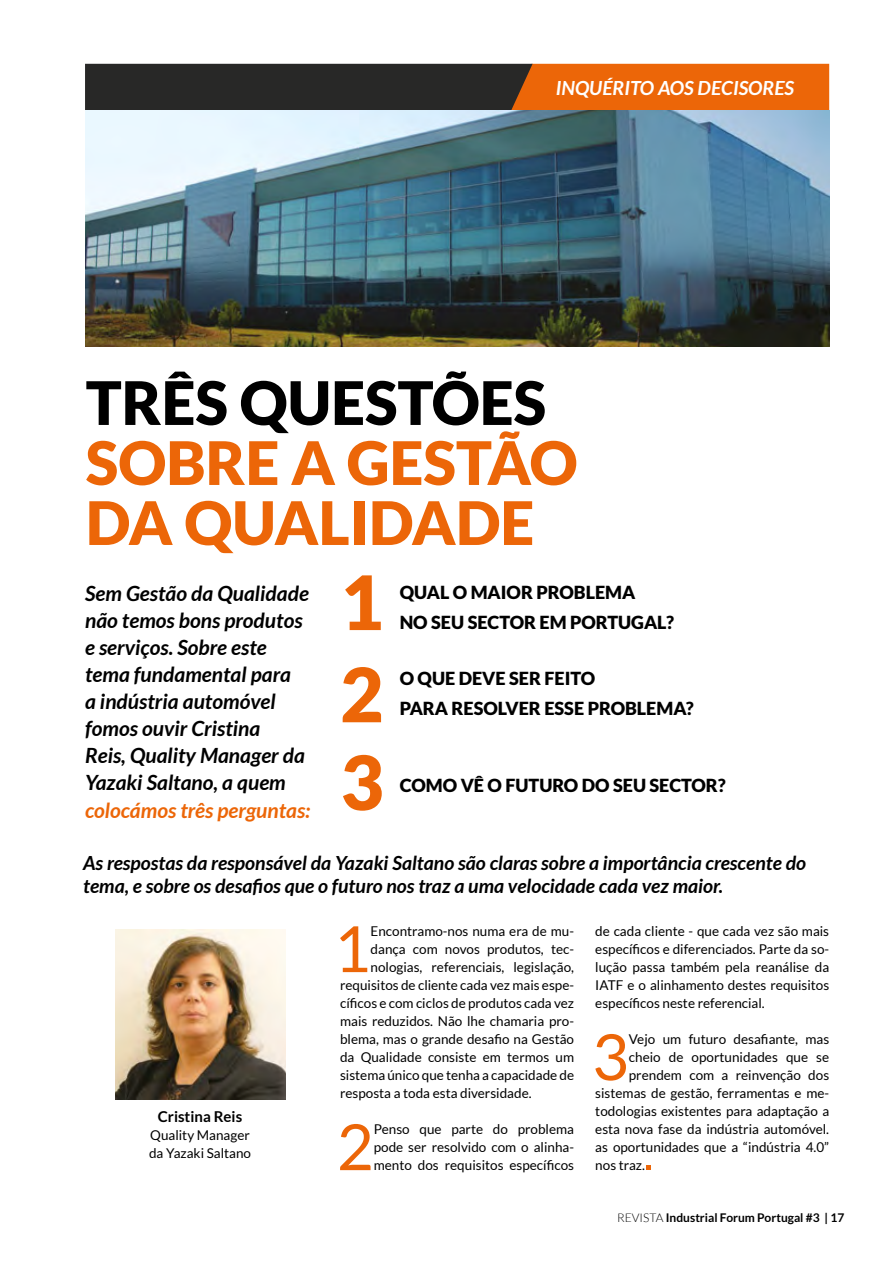
<style>
.page{position:relative;width:893px;height:1263px;background:#fff}
.page>*{position:absolute;margin:0;border:0;box-sizing:border-box;transform-origin:0 0}
.t1{font:900 75px "Lato";color:#ec6608}
.t2{font:63.75px "Lato";color:#ec6608}
.t3{font:900 60px/60px "Lato";color:#ec6608}
.t4{font:900 60px "Lato";color:#000}
.t5{font:italic 700 21px/27px "Lato";color:#000}
.t6{font:italic 700 21px "Lato";color:#ec6608}
.t7{font:italic 700 19.5px/23.4px "Lato";color:#000}
.t8{font:italic 700 19.5px "Lato";color:#fff}
.t9{font:900 18px "Lato";color:#000}
.t10{font:700 15px "Lato";color:#000}
.t11{font:13.5px/18px "Lato";color:#000;text-align:justify}
.t12{font:700 12px "Lato";color:#000}
.s1{font-weight:300}
</style>
<div class="page">
<svg style="left:85px;top:64px;width:744px;height:46px;background:#78411a"></svg>
<img style="left:85px;top:110px;width:744px;height:237px">
<img style="left:115px;top:929px;width:170px;height:170px">
<svg style="left:646px;top:1165px;width:5px;height:5px"></svg>
<h3 class="t8" style="left:556px;top:77px;width:240px">Inq uér ito aos decisor es</h3>
<h3 class="t4" style="left:86px;top:368px;width:196px">TRÊS QUE</h3>
<h3 class="t4" style="left:365px;top:368px;width:183px">STÕES</h3>
<h3 class="t3" style="left:86px;top:432px;width:480px">SO BRE A GESTÃO<br>DA QUAL IDADE</h3>
<h3 class="t5" style="left:85px;top:581px;width:225px">Sem Gestão da Qualidade não temos bons produtos e serviços. Sobre este tema fundamental para<br>a indústria automóvel fomos ouvir Cristina<br>Reis, Quality Manager da<br>Yazaki Saltano, a quem</h3>
<h3 class="t6" style="left:85px;top:798px;width:226px">colocámos três perguntas:</h3>
<h1 class="t1" style="left:340px;top:559px;width:45px">1</h1>
<h1 class="t1" style="left:340px;top:651px;width:45px">2</h1>
<h1 class="t1" style="left:340px;top:739px;width:45px">3</h1>
<h3 class="t9" style="left:400px;top:582px;width:84px">QUAL O MAI</h3>
<h3 class="t9" style="left:507px;top:582px;width:115px">OR PROBLEMA</h3>
<h3 class="t9" style="left:400px;top:612px;width:276px">NO SEU SECTOR EM PORTUGAL?</h3>
<h3 class="t9" style="left:400px;top:668px;width:197px">O QUE DEVE SER FEITO</h3>
<h3 class="t9" style="left:400px;top:698px;width:296px">PARA RESOLVER ESSE PROBLEMA?</h3>
<h3 class="t9" style="left:400px;top:775px;width:328px">COMO VÊ O FUTURO DO SEU SECTOR?</h3>
<h3 class="t7" style="left:83px;top:851px;width:724px">As respostas da responsável da Yazaki Saltano são claras sobre a importância crescente do tema, e sobre os desafios que o futuro nos traz a uma velocidade cada vez maior.</h3>
<h2 class="t2" style="left:334px;top:913px;width:38px">1</h2>
<p class="t11" style="left:371px;top:922px;width:205px">Encontramo-nos numa era de mu-</p>
<p class="t11" style="left:595px;top:922px;width:235px">de cada cliente - que cada vez são mais específicos e diferenciados. Parte da so&shy;lução passa também pela reanálise da IATF e o alinhamento destes requisitos específicos neste referencial.</p>
<h2 class="t2" style="left:592px;top:1021px;width:38px">3</h2>
<p class="t11" style="left:629px;top:1030px;width:202px">Vejo um futuro desafiante, mas</p>
<p class="t11" style="left:371px;top:940px;width:205px">dança com novos produtos, tec-</p>
<p class="t11" style="left:371px;top:958px;width:205px">nologias, referenciais, legislação,</p>
<p class="t11" style="left:340px;top:976px;width:236px">requisitos de cliente cada vez mais espe-</p>
<p class="t11" style="left:340px;top:994px;width:235px">cíficos e com ciclos de produtos cada vez</p>
<p class="t11" style="left:340px;top:1012px;width:236px">mais reduzidos. Não lhe chamaria pro-</p>
<p class="t11" style="left:340px;top:1030px;width:236px">blema, mas o grande desafio na Gestão</p>
<p class="t11" style="left:340px;top:1048px;width:235px">da Qualidade consiste em termos um</p>
<p class="t11" style="left:340px;top:1066px;width:235px">sistema único que tenha a capacidade de</p>
<p class="t11" style="left:340px;top:1084px;width:193px">resposta a toda esta diversidade.</p>
<h2 class="t2" style="left:337px;top:1111px;width:38px">2</h2>
<p class="t11" style="left:374px;top:1120px;width:202px">Penso que parte do problema pode ser resolvido com o alinha&shy;mento dos requisitos específicos</p>
<p class="t11" style="left:629px;top:1048px;width:202px">cheio de oportunidades que se</p>
<p class="t11" style="left:629px;top:1066px;width:202px">prendem com a reinvenção dos</p>
<p class="t11" style="left:595px;top:1084px;width:235px">sistemas de gestão, ferramentas e me-</p>
<p class="t11" style="left:595px;top:1102px;width:235px">todologias existentes para adaptação a</p>
<p class="t11" style="left:595px;top:1120px;width:235px">esta nova fase da indústria automóvel.</p>
<p class="t11" style="left:595px;top:1138px;width:235px">as oportunidades que a “indústria 4.0”</p>
<p class="t11" style="left:595px;top:1156px;width:51px">nos traz.</p>
<p class="t10" style="left:158px;top:1108px;width:86px">Cristina Reis</p>
<p class="t11" style="left:149px;top:1126px;width:104px">Quality Manager da Yazaki Saltano</p>
<p class="t12" style="left:617px;top:1211px;width:229px"><span class="s1">REVISTA</span> Industrial Forum Portugal #3 | 17</p>
</div>
